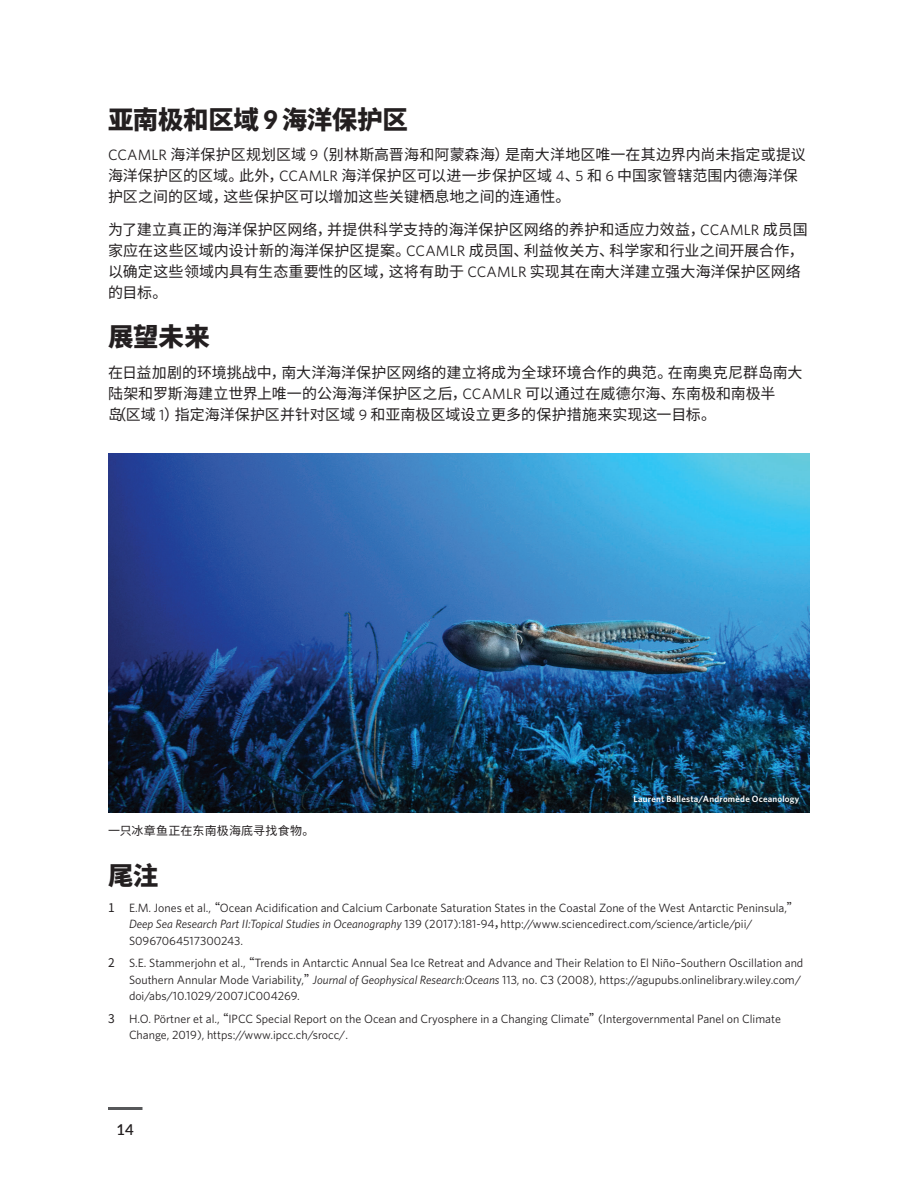
<style>
.page{position:relative;width:918px;height:1188px;background:#fff}
.page>*{position:absolute;margin:0;border:0;box-sizing:border-box;transform-origin:0 0}
.t1{font:900 25.5px "Noto Sans CJ Ksc";letter-spacing:-.01em;color:#231f20}
.Body{font:15px/21px "Noto Sans CJ Ksc";letter-spacing:.005em;color:#231f20}
.t2{font:600 15px "Lato";color:#231f20}
.t3{font:12px/16.5px "Whitney";color:#231f20}
.Photo_caption{font:12px "Noto Sans CJ Ksc";letter-spacing:.01em;color:#231f20}
.t4{font:600 9px "Whitney";letter-spacing:.025em;color:#fff}
.s1{font-family:"Lato"}
.s2{font-family:"Whitney"}
.s3{font-family:"Noto Sans CJ Ksc"}
.s4{font-style:italic}
</style>
<div class="page">
<hr style="left:108px;top:1107px;width:34px;height:3px;background:#57585a">
<img style="left:108px;top:454px;width:702px;height:358px">
<h1 class="t1" style="left:108px;top:105px;width:302px">亚南极和区域 <span class="s1">9</span> 海洋保护区</h1>
<p class="Body" style="left:108px;top:144px;width:699px"><span class="s2">CCAMLR</span> 海洋保护区规划区域 <span class="s2">9</span>（别林斯高晋海和阿蒙森海）是南大洋地区唯一在其边界内尚未指定或提议海洋保护区的区域。此外，<span class="s2">CCAMLR</span> 海洋保护区可以进一步保护区域 <span class="s2">4</span>、<span class="s2">5</span> 和 <span class="s2">6</span> 中国家管辖范围内德海洋保护区之间的区域，这些保护区可以增加这些关键栖息地之间的连通性。</p>
<p class="Body" style="left:108px;top:219px;width:701px">为了建立真正的海洋保护区网络，并提供科学支持的海洋保护区网络的养护和适应力效益，<span class="s2">CCAMLR</span> 成员国家应在这些区域内设计新的海洋保护区提案。<span class="s2">CCAMLR</span> 成员国、利益攸关方、科学家和行业之间开展合作，以确定这些领域内具有生态重要性的区域，这将有助于 <span class="s2">CCAMLR</span> 实现其在南大洋建立强大海洋保护区网络的目标。</p>
<h1 class="t1" style="left:108px;top:322px;width:103px">展望未来</h1>
<p class="Body" style="left:108px;top:362px;width:696px">在日益加剧的环境挑战中，南大洋海洋保护区网络的建立将成为全球环境合作的典范。在南奥克尼群岛南大陆架和罗斯海建立世界上唯一的公海海洋保护区之后，<span class="s2">CCAMLR</span> 可以通过在威德尔海、东南极和南极半<br>岛（区域 <span class="s2">1</span>）指定海洋保护区并针对区域 <span class="s2">9</span> 和亚南极区域设立更多的保护措施来实现这一目标。</p>
<p class="Photo_caption" style="left:108px;top:824px;width:208px">一只冰章鱼正在东南极海底寻找食物。</p>
<p class="t4" style="left:634px;top:793px;width:167px">Laurent Ballesta/Andromède Oceanology</p>
<h1 class="t1" style="left:108px;top:861px;width:52px">尾注</h1>
<p class="t3" style="left:129px;top:899px;width:671px;text-indent:-21px"><span class="s3">1</span> E.M. Jones et al., <span class="s3">“</span>Ocean Acidification and Calcium Carbonate Saturation States in the Coastal Zone of the West Antarctic Peninsula,<span class="s3">”<br></span><span class="s4">Deep Sea Research Part II:Topical Studies in Oceanography</span> 139 (2017):181-94<span class="s3">，</span>http://www.sciencedirect.com/science/article/pii/<br>S0967064517300243.</p>
<p class="t3" style="left:129px;top:955px;width:676px;text-indent:-21px"><span class="s3">2</span> S.E. Stammerjohn et al., <span class="s3">“</span>Trends in Antarctic Annual Sea Ice Retreat and Advance and Their Relation to El Niño–Southern Oscillation and<br>Southern Annular Mode Variability,<span class="s3">”</span><span class="s4">Journal of Geophysical Research:Oceans</span> 113, no. C3 (2008), https://agupubs.onlinelibrary.wiley.com/ doi/abs/10.1029/2007JC004269.</p>
<p class="t3" style="left:129px;top:1010px;width:653px;text-indent:-21px"><span class="s3">3</span> H.O. Pörtner et al., <span class="s3">“</span>IPCC Special Report on the Ocean and Cryosphere in a Changing Climate<span class="s3">”</span>(Intergovernmental Panel on Climate<br>Change, 2019), https://www.ipcc.ch/srocc/.</p>
<p class="t2" style="left:117px;top:1119px;width:19px">14</p>
</div>
